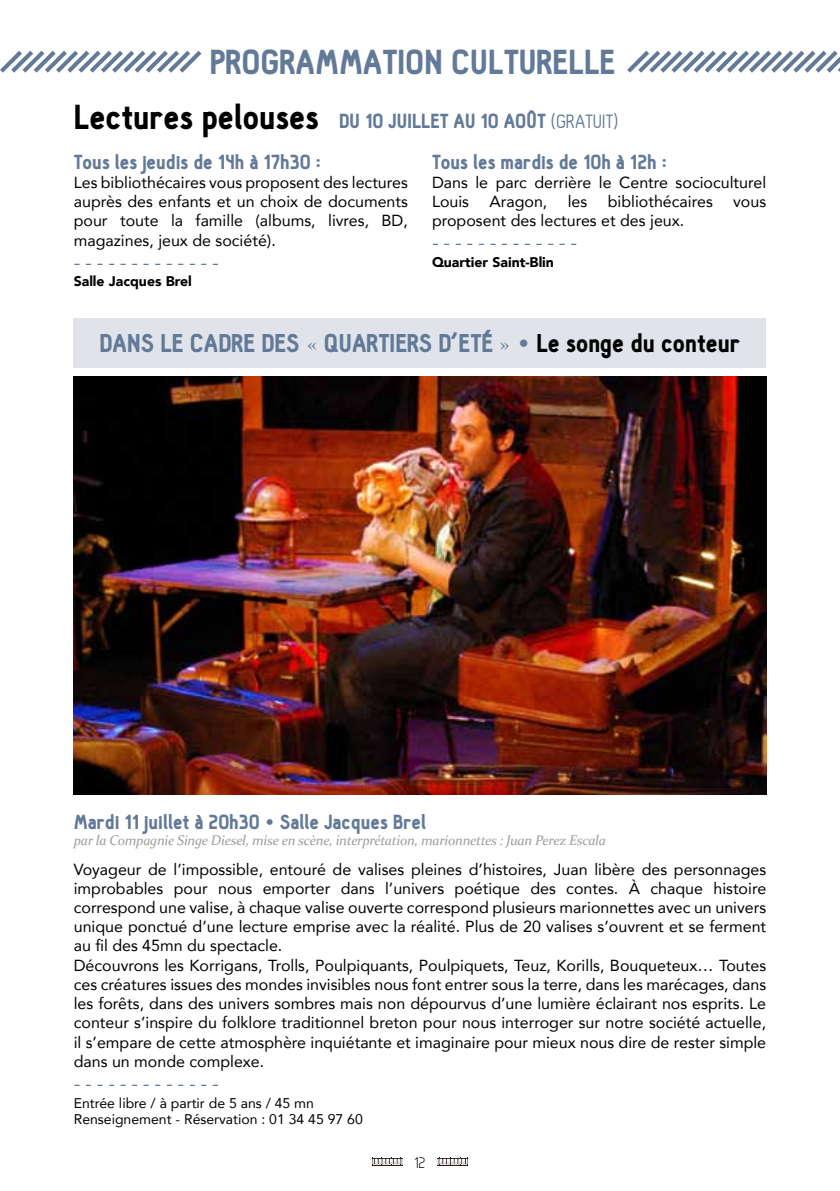
<style>
.page{position:relative;width:840px;height:1191px;background:#fff}
.page>*{position:absolute;margin:0;border:0;box-sizing:border-box;transform-origin:0 0}
.t1{font:900 34px "Hallosans";color:#627a98}
.t2{font:900 25.2px "Hallosans";color:#627997}
.t3{font:900 20px/41.2px "Hallosans";color:#627997}
.t4{font:300 20px "Agenda";color:#627997}
.t5{font:300 17px "Hallosans";color:#000}
.t6{font:16px/19.2px "Avenir";color:#000}
.t7{font:italic 14px "Constantia";letter-spacing:-.02em;color:#9c9e9f}
.t8{font:14px/16.8px "Avenir";color:#000}
.t9{font:900 14px "Avenir";color:#000}
.s1{font-size:34px;color:#000}
.s2{font-family:"Hallo Sans";font-weight:400}
.s3{color:#000}
</style>
<div class="page">
<svg style="left:372px;top:1157px;width:31px;height:8px"></svg>
<svg style="left:437px;top:1157px;width:31px;height:8px"></svg>
<svg style="left:0;top:50px;width:202px;height:23px"></svg>
<svg style="left:627px;top:50px;width:212px;height:23px"></svg>
<div style="left:74px;top:319px;width:691px;height:49px;background:#e0e4ea"></div>
<img style="left:74px;top:376px;width:691px;height:418px">
<h1 class="t1" style="left:210px;top:43px;width:406px">PROGRAMMATION CULTURELLE</h1>
<p class="t3" style="left:74px;top:101px;width:545px"><span class="s1">Lectures pelouses</span> DU 10 JUILLET AU 10 AOÛT <span class="s2">(GRATUIT)<br></span>Tous les jeudis de 14h à 17h30 :</p>
<p class="t6" style="left:74px;top:172px;width:335px;text-align:justify">Les bibliothécaires vous proposent des lectures auprès des enfants et un choix de documents pour toute la famille (albums, livres, BD, magazines, jeux de société).</p>
<p class="t4" style="left:74px;top:251px;width:146px">- - - - - - - - - - - - -</p>
<p class="t9" style="left:74px;top:269px;width:119px">Salle Jacques Brel</p>
<p class="t3" style="left:432px;top:142px;width:236px">Tous les mardis de 10h à 12h :</p>
<p class="t6" style="left:432px;top:172px;width:335px">Dans le parc derrière le Centre socioculturel<br>Louis</p>
<p class="t6" style="left:489px;top:192px;width:59px">Aragon,</p>
<p class="t6" style="left:567px;top:192px;width:21px">les</p>
<p class="t6" style="left:607px;top:192px;width:106px">bibliothécaires</p>
<p class="t6" style="left:732px;top:192px;width:34px">vous</p>
<p class="t6" style="left:432px;top:211px;width:253px">proposent des lectures et des jeux.</p>
<p class="t4" style="left:432px;top:232px;width:146px">- - - - - - - - - - - - -</p>
<p class="t9" style="left:432px;top:250px;width:123px">Quartier Saint-Blin</p>
<h2 class="t2" style="left:99px;top:329px;width:642px">DANS LE CADRE DES « QUARTIERS D’ETÉ » • <span class="s3">Le songe du conteur</span></h2>
<p class="t3" style="left:74px;top:802px;width:353px">Mardi 11 juillet à 20h30 • Salle Jacques Brel</p>
<p class="t7" style="left:74px;top:831px;width:533px">par la Compagnie Singe Diesel, mise en scène, interprétation, marionnettes : Juan Perez Escala</p>
<p class="t6" style="left:74px;top:859px;width:693px">Voyageur de l’impossible, entouré de valises pleines d’histoires, Juan libère des personnages improbables pour nous emporter dans l’univers poétique des contes. À chaque histoire correspond une valise, à chaque valise ouverte correspond plusieurs marionnettes avec un univers unique ponctué d’une lecture emprise avec la réalité. Plus de 20 valises s’ouvrent et se ferment au fil des 45mn du spectacle.<br>Découvrons les Korrigans, Trolls, Poulpiquants, Poulpiquets, Teuz, Korills, Bouqueteux… Toutes ces créatures issues des mondes invisibles nous font entrer sous la terre, dans les marécages, dans les forêts, dans des univers sombres mais non dépourvus d’une lumière éclairant nos esprits. Le conteur s’inspire du folklore traditionnel breton pour nous interroger sur notre société actuelle, il s’empare de cette atmosphère inquiétante et imaginaire pour mieux nous dire de rester simple dans un monde complexe.</p>
<p class="t4" style="left:74px;top:1072px;width:146px">- - - - - - - - - - - - -</p>
<p class="t8" style="left:74px;top:1093px;width:290px">Entrée libre / à partir de 5 ans / 45 mn<br>Renseignement - Réservation : 01 34 45 97 60</p>
<p class="t5" style="left:414px;top:1154px;width:13px">12</p>
</div>
